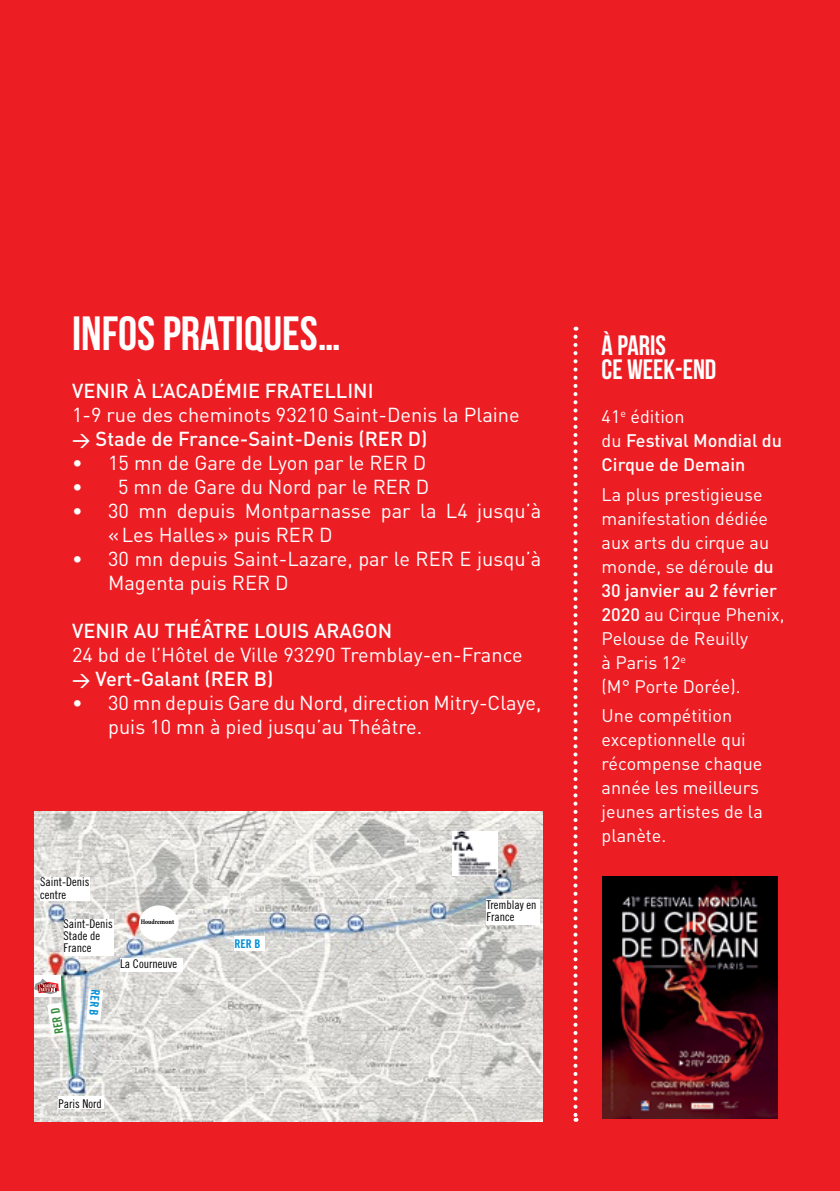
<style>
.page{position:relative;width:840px;height:1191px;background:#fff}
.page>*{position:absolute;margin:0;border:0;box-sizing:border-box;transform-origin:0 0}
.t1{font:48px "Bebas Neue";color:#fff}
.t2{font:28px/24px "Bebas Neue";color:#fff}
.t3{font:20px/24px "DIN";color:#fff}
.t4{font:500 20px "DIN";color:#fff}
.t5{font:18px/24px "DIN";color:#fff}
.t6{font:500 18px/24px "DIN";color:#fff}
.t7{font:12px/12px "Trade Gothic Cond Eighteen";color:#000}
.t8{font:12px "Trade Gothic Bold Cond Twenty";color:#008ed4}
.t9{font:12px "Trade Gothic Bold Cond Twenty";color:#368b3b}
.t10{font:700 condensed 7px "Minion Pro";letter-spacing:-.01em;color:#000;scale:.92 1}
.s1{font-weight:500;font-size:18px}
.s2{font-weight:500}
.s3{font-weight:400}
</style>
<div class="page">
<div style="left:0;top:0;width:839px;height:1191px;background:#ed1d24"></div>
<img style="left:35px;top:811px;width:507px;height:310px">
<div style="left:40px;top:877px;width:50px;height:24px;background:#fff"></div>
<div style="left:120px;top:958px;width:63px;height:14px;background:#fff"></div>
<div style="left:486px;top:899px;width:53px;height:25px;background:#fff"></div>
<div style="left:63px;top:919px;width:50px;height:37px;background:#fff"></div>
<div style="left:58px;top:1096px;width:46px;height:13px;background:#fff"></div>
<svg style="left:47px;top:1002px;width:19px;height:32px"></svg>
<svg style="left:86px;top:989px;width:17px;height:31px"></svg>
<div style="left:234px;top:936px;width:31px;height:14px;background:#fff"></div>
<div style="left:34px;top:975px;width:26px;height:21px;background:#fff"></div>
<svg style="left:34px;top:978px;width:25px;height:16px"></svg>
<div style="left:139px;top:905px;width:40px;height:36px;background:#fff;border-radius:50%"></div>
<img style="left:452px;top:831px;width:45px;height:44px">
<svg style="left:573px;top:337px;width:4px;height:784px"></svg>
<img style="left:602px;top:876px;width:175px;height:243px">
<h1 class="t1" style="left:72px;top:307px;width:270px">INFOS PRATIQUES…</h1>
<p class="t4" style="left:72px;top:378px;width:303px">Venir à l’Académie Fratellini</p>
<p class="t3" style="left:72px;top:403px;width:449px">1-9 rue des cheminots 93210 Saint-Denis la Plaine <span class="s1">&gt;</span> <span class="s2">Stade de France-Saint-Denis (RER</span></p>
<p class="t4" style="left:407px;top:426px;width:21px">D)</p>
<p class="t3" style="left:72px;top:451px;width:355px">• 15 mn de Gare de Lyon par le RER D</p>
<p class="t3" style="left:72px;top:475px;width:358px">• 5 mn de Gare du Nord par le RER D</p>
<p class="t3" style="left:108px;top:499px;width:434px;text-indent:-36px">• 30 mn depuis Montparnasse par la L4 jusqu’à «Les Halles» puis RER D</p>
<p class="t3" style="left:108px;top:547px;width:434px;text-indent:-36px">• 30 mn depuis Saint-Lazare, par le RER E jusqu’à<br>Magenta puis RER D</p>
<p class="t4" style="left:72px;top:618px;width:321px">Venir AU THéâtre lou is aragon</p>
<p class="t3" style="left:72px;top:643px;width:452px">24 bd de l’Hôtel de Ville 93290 Tremblay-en-France <span class="s1">&gt;</span> <span class="s2">Vert-Galant (RER</span></p>
<p class="t4" style="left:254px;top:666px;width:21px">B)</p>
<p class="t3" style="left:108px;top:691px;width:434px;text-indent:-36px">• 30 mn depuis Gare du Nord, direction Mitry-Claye, puis 10 mn à pied jusqu’au Théâtre.</p>
<p class="t7" style="left:40px;top:876px;width:51px">Saint-Denis centre</p>
<p class="t7" style="left:63px;top:918px;width:51px">Saint-Denis<br>Stade de<br>France</p>
<p class="t10" style="left:141px;top:916px;width:38px">Houdremont</p>
<p class="t7" style="left:120px;top:957px;width:58px">La Courneuve</p>
<p class="t9" style="left:52px;top:1034px;width:27px;rotate:-99deg">RER D</p>
<p class="t8" style="left:103px;top:990px;width:27px;rotate:95deg">RER B</p>
<p class="t7" style="left:58px;top:1097px;width:45px">Paris Nord</p>
<p class="t8" style="left:234px;top:936px;width:27px">RER B</p>
<p class="t7" style="left:486px;top:898px;width:51px">Tremblay en<br>France</p>
<h2 class="t2" style="left:601px;top:333px;width:116px">À PARIS<br>CE WEEK-END</h2>
<p class="t6" style="left:601px;top:404px;width:182px"><span class="s3">41</span><sup>e</sup> <span class="s3">édition<br>du</span> Festival Mondial du<br>Cirque de Demain</p>
<p class="t5" style="left:601px;top:482px;width:184px">La plus prestigieuse manifestation dédiée aux arts du cirque au monde, se déroule <span class="s2">du<br>30 janvier au 2 février<br>2020</span> au Cirque Phenix,<br>Pelouse de Reuilly<br>à Paris 12<sup>e<br></sup>(M° Porte Dorée).</p>
<p class="t5" style="left:601px;top:703px;width:163px">Une compétition exceptionnelle qui récompense chaque année les meilleurs jeunes artistes de la planète.</p>
</div>
